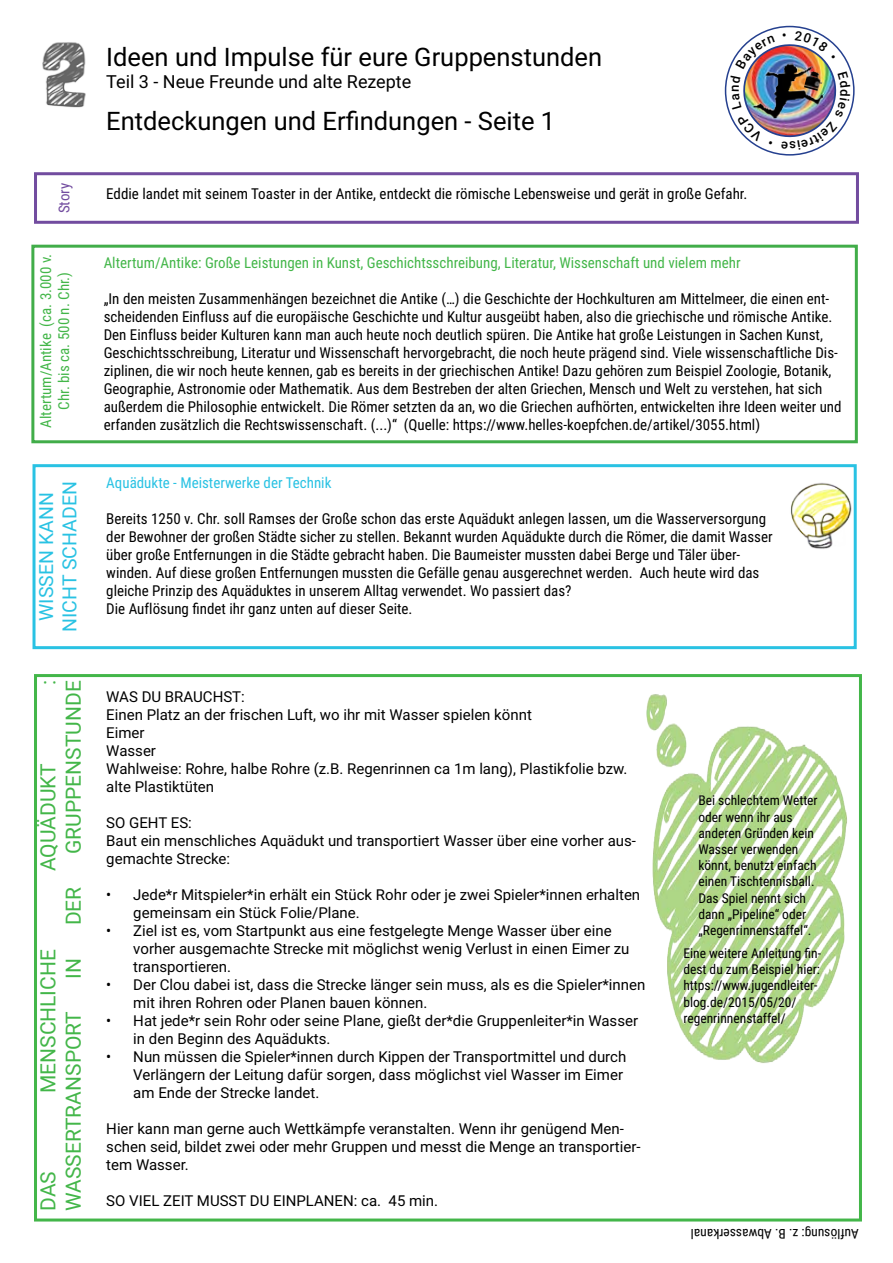
<style>
.page{position:relative;width:893px;height:1263px;background:#fff}
.page>*{position:absolute;margin:0;border:0;box-sizing:border-box;transform-origin:0 0}
.t1{font:25.5px "Roboto";color:#000}
.t2{font:21px "Roboto";color:#43b649}
.t3{font:19.5px/23.4px "Roboto";color:#29c2e3;text-align:center}
.t4{font:18px "Roboto";color:#000}
.t5{font:15px/18px "Roboto Condensed";color:#000}
.t6{font:15px/18px "Roboto";color:#000}
.t7{font:15px "Roboto Condensed";color:#43b649}
.t8{font:15px "Roboto Condensed";color:#29c2e3}
.t9{font:15px "Roboto Condensed";color:#724c9f}
.t10{font:13.5px/16.2px "Roboto Condensed";color:#000}
</style>
<div class="page">
<svg style="left:725px;top:27px;width:129px;height:128px"></svg>
<div style="left:34px;top:172px;width:825px;height:52px;border:3px solid #724c9f"></div>
<img style="left:42px;top:42px;width:44px;height:66px">
<div style="left:33px;top:464px;width:824px;height:185px;border:3px solid #29c2e3"></div>
<img style="left:790px;top:477px;width:67px;height:80px">
<div style="left:31px;top:245px;width:827px;height:198px;border:3px solid #41ad49"></div>
<img style="left:643px;top:674px;width:219px;height:411px">
<img style="left:730px;top:31px;width:120px;height:119px">
<p class="t9" style="left:54px;top:213px;width:32px;rotate:-90deg">Story</p>
<p class="t7" style="left:35px;top:428px;width:176px;rotate:-90deg">Altertum/Antike (ca. 3.000 v.</p>
<p class="t7" style="left:53px;top:410px;width:139px;rotate:-90deg">Chr. bis ca. 500 n. Chr.)</p>
<h1 class="t1" style="left:106px;top:39px;width:497px">Ideen und Impulse für eure Gruppenstunden</h1>
<p class="t4" style="left:106px;top:68px;width:307px">Teil 3 - Neue Freunde und alte Rezepte</p>
<h1 class="t1" style="left:106px;top:103px;width:450px">Entdeckungen und Erfindungen - Seite 1</h1>
<p class="t5" style="left:106px;top:184px;width:643px">Eddie landet mit seinem Toaster in der Antike, entdeckt die römische Lebensweise und gerät in große Gefahr.</p>
<p class="t7" style="left:104px;top:252px;width:638px">Altertum/Antike: Große Leistungen in Kunst, Geschichtsschreibung, Literatur, Wissenschaft und vielem mehr</p>
<p class="t5" style="left:104px;top:289px;width:739px">„In den meisten Zusammenhängen bezeichnet die Antike (…) die Geschichte der Hochkulturen am Mittelmeer, die einen ent&shy;scheidenden Einfluss auf die europäische Geschichte und Kultur ausgeübt haben, also die griechische und römische Antike.<br>Den Einfluss beider Kulturen kann man auch heute noch deutlich spüren. Die Antike hat große Leistungen in Sachen Kunst, Geschichtsschreibung, Literatur und Wissenschaft hervorgebracht, die noch heute prägend sind. Viele wissenschaftliche Dis&shy;ziplinen, die wir noch heute kennen, gab es bereits in der griechischen Antike! Dazu gehören zum Beispiel Zoologie, Botanik, Geographie, Astronomie oder Mathematik. Aus dem Bestreben der alten Griechen, Mensch und Welt zu verstehen, hat sich außerdem die Philosophie entwickelt. Die Römer setzten da an, wo die Griechen aufhörten, entwickelten ihre Ideen weiter und</p>
<p class="t5" style="left:104px;top:415px;width:658px">erfanden zusätzlich die Rechtswissenschaft. (...)“ (Quelle: https://www.helles-koepfchen.de/artikel/3055.html)</p>
<h3 class="t3" style="left:34px;top:632px;width:152px;rotate:-90deg">Wissen kann nicht Schaden</h3>
<p class="t8" style="left:106px;top:472px;width:227px">Aquädukte - Meisterwerke der Technik</p>
<p class="t5" style="left:106px;top:509px;width:668px">Bereits 1250 v. Chr. soll Ramses der Große schon das erste Aquädukt anlegen lassen, um die Wasserversorgung der Bewohner der großen Städte sicher zu stellen. Bekannt wurden Aquädukte durch die Römer, die damit Wasser über große Entfernungen in die Städte gebracht haben. Die Baumeister mussten dabei Berge und Täler über&shy;winden. Auf diese großen Entfernungen mussten die Gefälle genau ausgerechnet werden. Auch heute wird das gleiche Prinzip des Aquäduktes in unserem Alltag verwendet. Wo passiert das?<br>Die Auflösung findet ihr ganz unten auf dieser Seite.</p>
<h2 class="t2" style="left:59px;top:854px;width:173px;rotate:-90deg">Gruppenstunde</h2>
<p class="t6" style="left:106px;top:687px;width:79px">WAS DU BRAUCH</p>
<h2 class="t2" style="left:33px;top:685px;width:7px;rotate:-90deg">:</h2>
<p class="t6" style="left:106px;top:687px;width:523px;text-indent:117px">ST:<br>Einen Platz an der frischen Luft, wo ihr mit Wasser spielen könnt<br>Eimer<br>Wasser<br>Wahlweise: Rohre, halbe Rohre (z.B. Regenrinnen ca 1m lang), Plastikfolie bzw. alte Plastiktüten</p>
<p class="t6" style="left:106px;top:813px;width:531px">SO GEHT ES:<br>Baut ein menschliches Aquädukt und transportiert Wasser über eine vorher aus&shy;gemachte Strecke:</p>
<p class="t6" style="left:133px;top:885px;width:508px;text-indent:-27px">• Jede*r M itspieler*in erhält ein Stück Rohr oder je zwei Spieler*innen erhalten gemeinsam ein Stück Folie/Plane.</p>
<p class="t6" style="left:133px;top:921px;width:498px;text-indent:-27px">• Ziel ist es, vom Startpunkt aus eine festgelegte Menge Wasser über eine vorher ausgemachte Strecke mit möglichst wenig Verlust in einen Eimer zu transportieren.</p>
<p class="t6" style="left:133px;top:975px;width:514px;text-indent:-27px">• Der Clou dabei ist, dass die Strecke länger sein muss, als es die Spieler*innen mit ihren Rohren oder Planen bauen können.</p>
<p class="t6" style="left:133px;top:1011px;width:506px;text-indent:-27px">• H at jede*r sein Rohr oder seine Plane, gießt der*die Gruppenleiter*in Wasser in den Beginn des Aquädukts.</p>
<p class="t6" style="left:133px;top:1047px;width:494px;text-indent:-27px">• N un müssen die Spieler*innen durch Kippen der Transportmittel und durch<br>Verlängern der Leitung dafür sorgen, dass möglichst viel Wasser im Eimer am Ende der Strecke landet.</p>
<p class="t6" style="left:106px;top:1119px;width:536px">H ier kann man gerne auch Wettkämpfe veranstalten. Wenn ihr genügend Men&shy;schen seid, bildet zwei oder mehr Gruppen und messt die Menge an transportier&shy;tem Wasser.</p>
<p class="t6" style="left:106px;top:1191px;width:185px">SO VI EL ZEIT MUSST DU EINPLAN</p>
<p class="t6" style="left:335px;top:1191px;width:105px">EN: ca. 45 min.</p>
<h2 class="t2" style="left:33px;top:871px;width:110px;rotate:-90deg">Aquädukt</h2>
<h2 class="t2" style="left:59px;top:925px;width:40px;rotate:-90deg">der</h2>
<h2 class="t2" style="left:33px;top:1093px;width:143px;rotate:-90deg">menschliche</h2>
<h2 class="t2" style="left:59px;top:979px;width:22px;rotate:-90deg">in</h2>
<h2 class="t2" style="left:59px;top:1211px;width:201px;rotate:-90deg">Wassertransport</h2>
<h2 class="t2" style="left:33px;top:1211px;width:40px;rotate:-90deg">Das</h2>
<p class="t10" style="left:698px;top:792px;width:121px">Bei schlechtem Wetter oder wenn ihr aus anderen Gründen kein<br>Wasser verwenden könnt, benutzt einfach einen Tischtennisball.<br>Das Spiel nennt sich dann „Pipeline“ oder „Regenrinnenstaffel“.</p>
<p class="t10" style="left:683px;top:944px;width:139px">Eine weitere Anleitung fin&shy;dest du zum Beispiel hier: https://www.jugendleiter&shy;blog.de/2015/05/20/ regenrinnenstaffel/</p>
<p class="t10" style="left:859px;top:1242px;width:170px;rotate:-180deg">Auflösung: z. B. Abwasserkanal</p>
</div>
